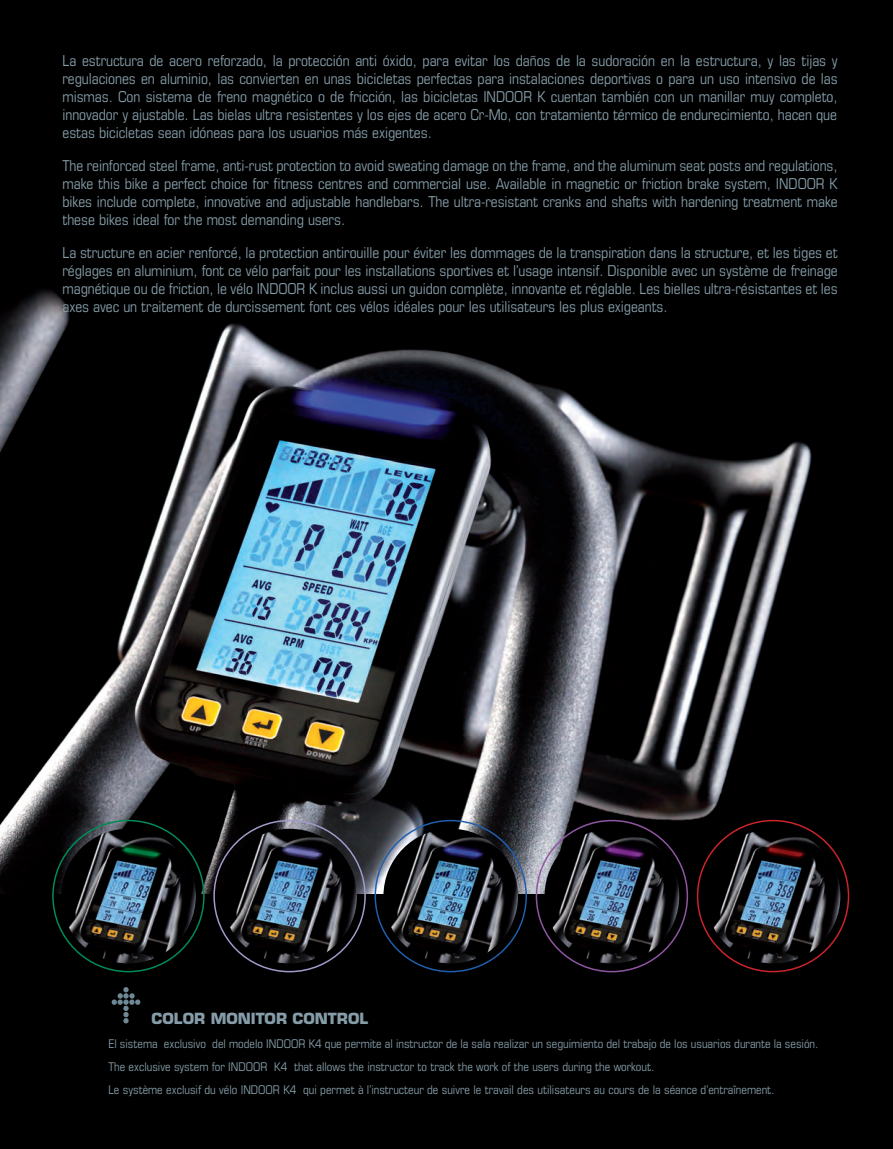
<style>
.page{position:relative;width:893px;height:1149px;background:#fff}
.page>*{position:absolute;margin:0;border:0;box-sizing:border-box;transform-origin:0 0}
.t1{font:condensed 15px/18px "Eurostile";letter-spacing:-.005em;color:#869da9;text-align:justify}
.t2{font:700 15px "Eurostile";color:#869da9}
.t3{font:condensed 12px/23.4px "Eurostile";color:#869da9}
</style>
<div class="page">
<div style="left:0;top:884px;width:893px;height:264px;background:#000"></div>
<img style="left:0;top:0;width:893px;height:893px">
<svg style="left:112px;top:987px;width:28px;height:36px"></svg>
<img style="left:61px;top:828px;width:135px;height:135px;border-radius:67px">
<img style="left:222px;top:828px;width:135px;height:135px;border-radius:67px">
<img style="left:383px;top:828px;width:135px;height:135px;border-radius:67px">
<img style="left:545px;top:828px;width:134px;height:135px;border-radius:67px">
<img style="left:706px;top:828px;width:134px;height:135px;border-radius:67px">
<p class="t1" style="left:63px;top:51px;width:777px">La estructura de acero reforzado, la protección anti óxido, para evitar los daños de la sudoración en la estructura, y las tijas y regulaciones en aluminio, las convierten en unas bicicletas perfectas para instalaciones deportivas o para un uso intensivo de las mismas. Con sistema de freno magnético o de fricción, las bicicletas INDOOR K cuentan también con un manillar muy completo, innovador y ajustable. Las bielas ultra resistentes y los ejes de acero Cr-Mo, con tratamiento térmico de endurecimiento, hacen que estas bicicletas sean idóneas para los usuarios más exigentes.</p>
<p class="t1" style="left:63px;top:156px;width:777px">The reinforced steel frame, anti-rust protection to avoid sweating damage on the frame, and the aluminum seat posts and regulations, make this bike a perfect choice for fitness centres and commercial use. Available in magnetic or friction brake system, INDOOR K bikes include complete, innovative and adjustable handlebars. The ultra-resistant cranks and shafts with hardening treatment make these bikes ideal for the most demanding users.</p>
<p class="t1" style="left:63px;top:243px;width:777px">La structure en acier renforcé, la protection antirouille pour éviter les dommages de la transpiration dans la structure, et les tiges et réglages en aluminium, font ce vélo parfait pour les installations sportives et l’usage intensif. Disponible avec un système de freinage magnétique ou de friction, le vélo INDOOR K inclus aussi un guidon complète, innovante et réglable. Les bielles ultra-résistantes et les axes avec un traitement de durcissement font ces vélos idéales pour les utilisateurs les plus exigeants.</p>
<p class="t2" style="left:152px;top:1009px;width:218px">COLOR MONITOR CONTROL</p>
<p class="t3" style="left:108px;top:1031px;width:712px">El sistema exclusivo del modelo INDOOR K4 que permite al instructor de la sala realizar un seguimiento del trabajo de los usuarios durante la sesión.<br>The exclusive system for INDOOR K4 that allows the instructor to track the work of the users during the workout.<br>Le système exclusif du vélo INDOOR K4 qui permet à l’instructeur de suivre le travail des utilisateurs au cours de la séance d’entraînement.</p>
</div>
